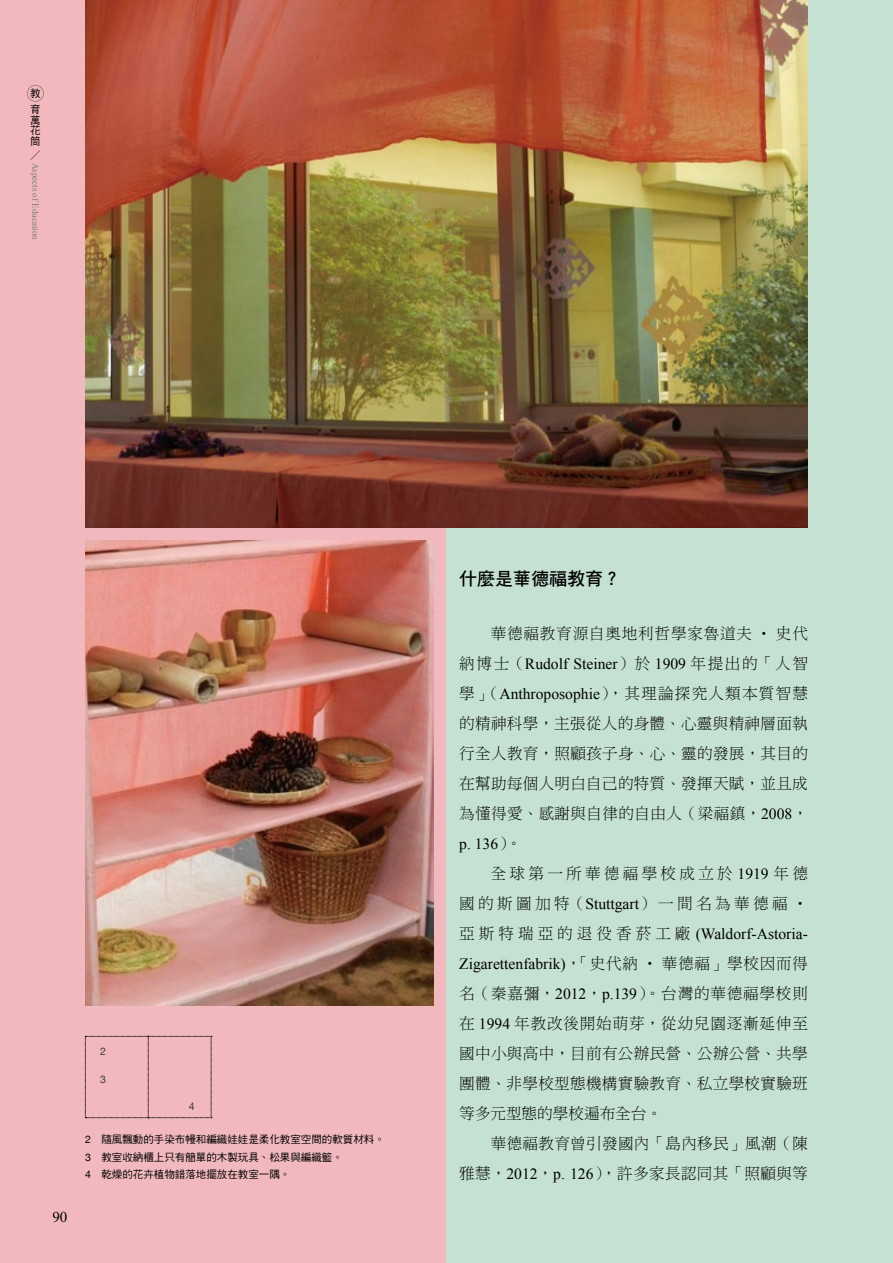
<style>
.page{position:relative;width:893px;height:1263px;background:#fff}
.page>*{position:absolute;margin:0;border:0;box-sizing:border-box;transform-origin:0 0}
.t1{font:18px "DF Hei Std W7";color:#000}
.t2{font:15.6px/30px "DF Ming Std W3";letter-spacing:.02em;color:#000;text-align:justify}
.t3{font:15.6px/30px "Times New Roman";color:#000}
.t4{font:15.6px/30px "DF Ming Std W3";letter-spacing:.21em;color:#000;text-align:right}
.t5{font:15.6px "DF Ming Std W3";letter-spacing:.05em;color:#000}
.t6{font:15px "Times New Roman";color:#000}
.t7{font:10.5px/10.5px "DF Hei Std W5";color:#000}
.t8{font:10.5px "Helvetica Neue";color:#3e3a39}
.t9{font:10.5px "DF Ming Std W3";color:#000}
.t10{font:9px "Times New Roman";color:#7b7d7c}
.s1{font-family:"Helvetica Neue"}
.s2{font-family:"DF Ming Std W3"}
.s3{font-family:"Times New Roman"}
</style>
<div class="page">
<div style="left:0;top:0;width:446px;height:1263px;background:#f1b9bd"></div>
<div style="left:446px;top:0;width:447px;height:1263px;background:#c4e1d2"></div>
<svg style="left:85px;top:1036px;width:127px;height:82px"></svg>
<div style="left:27px;top:85px;width:17px;height:17px;border:1px solid #000;border-radius:50%"></div>
<img style="left:85px;top:0;width:723px;height:527px">
<img style="left:85px;top:540px;width:349px;height:465px">
<p class="t7" style="left:30px;top:85px;width:12px;line-height:16px">教育</p>
<p class="t7" style="left:30px;top:114px;width:12px;text-align:justify">萬花筒</p>
<p class="t9" style="left:30px;top:149px;width:11px">／</p>
<p class="t10" style="left:42px;top:163px;width:78px;rotate:90deg">Aspects of Education</p>
<p class="t6" style="left:52px;top:1206px;width:16px">90</p>
<p class="t8" style="left:100px;top:1043px;width:7px">2</p>
<p class="t8" style="left:100px;top:1071px;width:7px">3</p>
<p class="t8" style="left:189px;top:1098px;width:7px">4</p>
<p class="t7" style="left:85px;top:1130px;width:301px;line-height:17.7px"><span class="s1">2</span>　隨風飄動的手染布幔和編織娃娃是柔化教室空間的軟質材料。<br><span class="s1">3</span>　教室收納櫃上只有簡單的木製玩具、松果與編織籃。<br><span class="s1">4</span>　乾燥的花卉植物錯落地擺放在教室一隅。</p>
<p class="t1" style="left:459px;top:569px;width:163px">什麼是華德福教育？</p>
<p class="t5" style="left:491px;top:624px;width:319px">華德福教育源自奧地利哲學家魯道夫 ‧ 史代</p>
<p class="t3" style="left:459px;top:648px;width:350px"><span class="s2">納博士（</span>Rudolf Steiner<span class="s2">）於</span> 1909 <span class="s2">年提出的「人智</span></p>
<p class="t2" style="left:459px;top:678px;width:350px">學」（<span class="s3">Anthroposophie</span>），其理論探究人類本質智慧的精神科學，主張從人的身體、心靈與精神層面執行全人教育，照顧孩子身、心、靈的發展，其目的在幫助每個人明白自己的特質、發揮天賦，並且成為懂得愛、感謝與自律的自由人（梁福鎮，<span class="s3">2008</span>，</p>
<p class="t3" style="left:459px;top:828px;width:64px">p. 136<span class="s2">）。</span></p>
<p class="t4" style="left:459px;top:858px;width:350px">全球第一所華德福學校成立於<span class="s3">1919</span>年德<br>國的斯圖加特（<span class="s3">Stuttgart</span>）一間名為華德福‧</p>
<p class="t3" style="left:459px;top:918px;width:350px"><span class="s2">亞斯特瑞亞的退役香菸工廠</span> (Waldorf-Astoria-<br>Zigarettenfabrik)<span class="s2">，「史代納 ‧ 華德福」學校因而得</span></p>
<p class="t2" style="left:459px;top:978px;width:350px">名（秦嘉彌，<span class="s3">2012</span>，<span class="s3">p.139</span>）。台灣的華德福學校則在 <span class="s3">1994</span> 年教改後開始萌芽，從幼兒園逐漸延伸至國中小與高中，目前有公辦民營、公辦公營、共學團體、非學校型態機構實驗教育、私立學校實驗班等多元型態的學校遍布全台。</p>
<p class="t2" style="left:459px;top:1128px;width:350px;text-align:right">華德福教育曾引發國內「島內移民」風潮（陳<br>雅慧，<span class="s3">2012</span>，<span class="s3">p. 126</span>），許多家長認同其「照顧與等</p>
</div>
